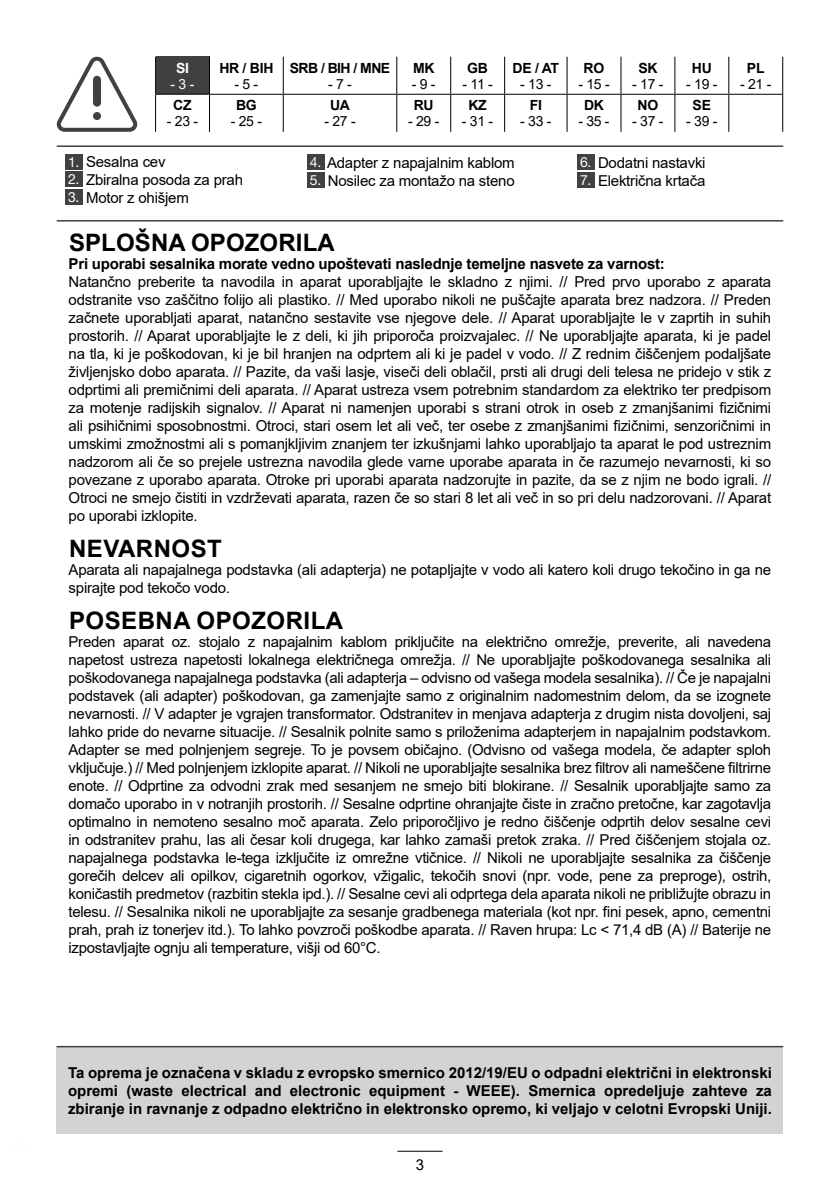
<style>
.page{position:relative;width:840px;height:1191px;background:#fff}
.page>*{position:absolute;margin:0;border:0;box-sizing:border-box;transform-origin:0 0}
.t1{font:700 24px "Arial";letter-spacing:.02em;color:#000}
.t2{font:15px/18px "Arial";letter-spacing:-.015em;color:#000;text-align:justify}
.t3{font:700 15px/18px "Arial";letter-spacing:-.015em;color:#000;text-align:justify}
.t4{font:14px "Arial";letter-spacing:-.02em;color:#000}
.t5{font:700 14px "Arial";letter-spacing:-.02em;color:#000}
.t6{font:700 14px "Arial";letter-spacing:-.04em;color:#000}
.t7{font:14px "Arial";color:#fff}
.t8{font:700 14px "Arial";color:#fff}
.s1{font-family:"Helvetica Neue LT Pro";font-size:14px;color:#fff}
</style>
<div class="page">
<hr style="left:397px;top:1150px;width:45px;height:1px;background:#000">
<div style="left:57px;top:1046px;width:725px;height:88px;background:#d1d3d4"></div>
<svg style="left:56px;top:57px;width:81px;height:75px"></svg>
<div style="left:93px;top:112px;width:8px;height:8px;background:#414042;border-radius:50%"></div>
<div style="left:93px;top:76px;width:8px;height:31px;background:#414042;border-radius:4px"></div>
<svg style="left:156px;top:57px;width:625px;height:75px"></svg>
<hr style="left:209px;top:57px;width:1px;height:37px;background:#000">
<hr style="left:282px;top:57px;width:1px;height:37px;background:#000">
<hr style="left:396px;top:57px;width:1px;height:37px;background:#000">
<hr style="left:450px;top:57px;width:1px;height:37px;background:#000">
<hr style="left:504px;top:57px;width:1px;height:37px;background:#000">
<hr style="left:566px;top:57px;width:1px;height:37px;background:#000">
<hr style="left:620px;top:57px;width:1px;height:37px;background:#000">
<hr style="left:674px;top:57px;width:1px;height:37px;background:#000">
<hr style="left:155px;top:94px;width:54px;height:1px;background:#000">
<hr style="left:209px;top:94px;width:74px;height:1px;background:#000">
<hr style="left:209px;top:95px;width:1px;height:37px;background:#000">
<hr style="left:283px;top:94px;width:113px;height:1px;background:#000">
<hr style="left:282px;top:95px;width:1px;height:37px;background:#000">
<hr style="left:396px;top:94px;width:54px;height:1px;background:#000">
<hr style="left:396px;top:95px;width:1px;height:37px;background:#000">
<hr style="left:450px;top:94px;width:54px;height:1px;background:#000">
<hr style="left:450px;top:95px;width:1px;height:37px;background:#000">
<hr style="left:504px;top:94px;width:62px;height:1px;background:#000">
<hr style="left:504px;top:95px;width:1px;height:37px;background:#000">
<hr style="left:566px;top:94px;width:54px;height:1px;background:#000">
<hr style="left:566px;top:95px;width:1px;height:37px;background:#000">
<hr style="left:620px;top:94px;width:54px;height:1px;background:#000">
<hr style="left:620px;top:95px;width:1px;height:37px;background:#000">
<hr style="left:674px;top:94px;width:54px;height:1px;background:#000">
<hr style="left:674px;top:95px;width:1px;height:37px;background:#000">
<hr style="left:728px;top:94px;width:54px;height:1px;background:#000">
<hr style="left:728px;top:57px;width:1px;height:37px;background:#000">
<hr style="left:781px;top:57px;width:1px;height:37px;background:#000">
<hr style="left:728px;top:95px;width:1px;height:37px;background:#000">
<hr style="left:781px;top:95px;width:1px;height:37px;background:#000">
<hr style="left:155px;top:57px;width:1px;height:37px;background:#000">
<hr style="left:155px;top:95px;width:1px;height:37px;background:#000">
<hr style="left:57px;top:145px;width:725px;height:2px;background:#414042">
<hr style="left:57px;top:220px;width:725px;height:1px;background:#414042">
<hr style="left:57px;top:1046px;width:725px;height:1px;background:#414042">
<div style="left:65px;top:154px;width:17px;height:16px;background:#414042"></div>
<div style="left:65px;top:171px;width:17px;height:15px;background:#414042"></div>
<div style="left:65px;top:189px;width:17px;height:15px;background:#414042"></div>
<div style="left:307px;top:154px;width:17px;height:16px;background:#414042"></div>
<div style="left:307px;top:172px;width:17px;height:16px;background:#414042"></div>
<div style="left:577px;top:154px;width:17px;height:16px;background:#414042"></div>
<div style="left:577px;top:172px;width:17px;height:16px;background:#414042"></div>
<p class="t8" style="left:176px;top:58px;width:14px">SI</p>
<p class="t7" style="left:170px;top:74px;width:25px">- 3 -</p>
<p class="t5" style="left:219px;top:58px;width:56px">HR / BIH</p>
<p class="t4" style="left:234px;top:74px;width:25px">- 5 -</p>
<p class="t6" style="left:290px;top:58px;width:102px">SRB / BIH / MNE</p>
<p class="t4" style="left:328px;top:74px;width:25px">- 7 -</p>
<p class="t5" style="left:413px;top:58px;width:23px">MK</p>
<p class="t4" style="left:411px;top:74px;width:25px">- 9 -</p>
<p class="t5" style="left:467px;top:58px;width:22px">GB</p>
<p class="t4" style="left:462px;top:74px;width:32px">- 11 -</p>
<p class="t5" style="left:512px;top:58px;width:48px">DE / AT</p>
<p class="t4" style="left:520px;top:74px;width:33px">- 13 -</p>
<p class="t5" style="left:583px;top:58px;width:22px">RO</p>
<p class="t4" style="left:578px;top:74px;width:33px">- 15 -</p>
<p class="t5" style="left:638px;top:58px;width:21px">SK</p>
<p class="t4" style="left:632px;top:74px;width:33px">- 17 -</p>
<p class="t5" style="left:691px;top:58px;width:21px">HU</p>
<p class="t4" style="left:685px;top:74px;width:33px">- 19 -</p>
<p class="t5" style="left:746px;top:58px;width:19px">PL</p>
<p class="t4" style="left:739px;top:74px;width:33px">- 21 -</p>
<p class="t5" style="left:173px;top:95px;width:20px">CZ</p>
<p class="t4" style="left:167px;top:112px;width:33px">- 23 -</p>
<p class="t5" style="left:236px;top:95px;width:22px">BG</p>
<p class="t4" style="left:230px;top:112px;width:33px">- 25 -</p>
<p class="t5" style="left:330px;top:95px;width:21px">UA</p>
<p class="t4" style="left:324px;top:112px;width:33px">- 27 -</p>
<p class="t5" style="left:413px;top:95px;width:21px">RU</p>
<p class="t4" style="left:408px;top:112px;width:33px">- 29 -</p>
<p class="t5" style="left:468px;top:95px;width:20px">KZ</p>
<p class="t4" style="left:461px;top:112px;width:33px">- 31 -</p>
<p class="t5" style="left:529px;top:95px;width:14px">FI</p>
<p class="t4" style="left:520px;top:112px;width:33px">- 33 -</p>
<p class="t5" style="left:583px;top:95px;width:21px">DK</p>
<p class="t4" style="left:578px;top:112px;width:33px">- 35 -</p>
<p class="t5" style="left:637px;top:95px;width:22px">NO</p>
<p class="t4" style="left:632px;top:112px;width:33px">- 37 -</p>
<p class="t5" style="left:692px;top:95px;width:20px">SE</p>
<p class="t4" style="left:685px;top:112px;width:33px">- 39 -</p>
<p class="t2" style="left:68px;top:153px;width:99px"><span class="s1">1.</span> Sesalna cev</p>
<p class="t2" style="left:68px;top:171px;width:176px"><span class="s1">2.</span> Zbiralna posoda za prah</p>
<p class="t2" style="left:68px;top:189px;width:122px"><span class="s1">3.</span> Motor z ohišjem</p>
<p class="t2" style="left:310px;top:154px;width:206px"><span class="s1">4.</span> Adapter z napajalnim kablom</p>
<p class="t2" style="left:310px;top:172px;width:206px"><span class="s1">5.</span> Nosilec za montažo na steno</p>
<p class="t2" style="left:579px;top:154px;width:127px"><span class="s1">6.</span> Dodatni nastavki</p>
<p class="t2" style="left:579px;top:172px;width:127px"><span class="s1">7.</span> Električna krtača</p>
<h1 class="t1" style="left:69px;top:225px;width:267px">SPLOŠNA OPOZORILA</h1>
<p class="t3" style="left:69px;top:254px;width:597px">Pri uporabi sesalnika morate vedno upoštevati naslednje temeljne nasvete za varnost:</p>
<p class="t2" style="left:69px;top:272px;width:703px">Natančno preberite ta navodila in aparat uporabljajte le skladno z njimi. // Pred prvo uporabo z aparata odstranite vso zaščitno folijo ali plastiko. // Med uporabo nikoli ne puščajte aparata brez nadzora. // Preden začnete uporabljati aparat, natančno sestavite vse njegove dele. // Aparat uporabljajte le v zaprtih in suhih prostorih. // Aparat uporabljajte le z deli, ki jih priporoča proizvajalec. // Ne uporabljajte aparata, ki je padel na tla, ki je poškodovan, ki je bil hranjen na odprtem ali ki je padel v vodo. // Z rednim čiščenjem podaljšate življenjsko dobo aparata. // Pazite, da vaši lasje, viseči deli oblačil, prsti ali drugi deli telesa ne pridejo v stik z odprtimi ali premičnimi deli aparata. // Aparat ustreza vsem potrebnim standardom za elektriko ter predpisom za motenje radijskih signalov. // Aparat ni namenjen uporabi s strani otrok in oseb z zmanjšanimi fizičnimi ali psihičnimi sposobnostmi. Otroci, stari osem let ali več, ter osebe z zmanjšanimi fizičnimi, senzoričnimi in umskimi zmožnostmi ali s pomanjkljivim znanjem ter izkušnjami lahko uporabljajo ta aparat le pod ustreznim nadzorom ali če so prejele ustrezna navodila glede varne uporabe aparata in če razumejo nevarnosti, ki so povezane z uporabo aparata. Otroke pri uporabi aparata nadzorujte in pazite, da se z njim ne bodo igrali. // Otroci ne smejo čistiti in vzdrževati aparata, razen če so stari 8 let ali več in so pri delu nadzorovani. // Aparat po uporabi izklopite.</p>
<h1 class="t1" style="left:69px;top:531px;width:154px">NEVARNOST</h1>
<p class="t2" style="left:69px;top:560px;width:703px">Aparata ali napajalnega podstavka (ali adapterja) ne potapljajte v vodo ali katero koli drugo tekočino in ga ne spirajte pod tekočo vodo.</p>
<h1 class="t1" style="left:69px;top:603px;width:275px">POSEBNA OPOZORILA</h1>
<p class="t2" style="left:69px;top:632px;width:703px">Preden aparat oz. stojalo z napajalnim kablom priključite na električno omrežje, preverite, ali navedena napetost ustreza napetosti lokalnega električnega omrežja. // Ne uporabljajte poškodovanega sesalnika ali poškodovanega napajalnega podstavka (ali adapterja – odvisno od vašega modela sesalnika). // Če je napajalni podstavek (ali adapter) poškodovan, ga zamenjajte samo z originalnim nadomestnim delom, da se izognete nevarnosti. // V adapter je vgrajen transformator. Odstranitev in menjava adapterja z drugim nista dovoljeni, saj lahko pride do nevarne situacije. // Sesalnik polnite samo s priloženima adapterjem in napajalnim podstavkom.<br>Adapter se med polnjenjem segreje. To je povsem običajno. (Odvisno od vašega modela, če adapter sploh vključuje.) // Med polnjenjem izklopite aparat. // Nikoli ne uporabljajte sesalnika brez filtrov ali nameščene filtrirne enote. // Odprtine za odvodni zrak med sesanjem ne smejo biti blokirane. // Sesalnik uporabljajte samo za domačo uporabo in v notranjih prostorih. // Sesalne odprtine ohranjajte čiste in zračno pretočne, kar zagotavlja optimalno in nemoteno sesalno moč aparata. Zelo priporočljivo je redno čiščenje odprtih delov sesalne cevi in odstranitev prahu, las ali česar koli drugega, kar lahko zamaši pretok zraka. // Pred čiščenjem stojala oz. napajalnega podstavka le-tega izključite iz omrežne vtičnice. // Nikoli ne uporabljajte sesalnika za čiščenje gorečih delcev ali opilkov, cigaretnih ogorkov, vžigalic, tekočih snovi (npr. vode, pene za preproge), ostrih, koničastih predmetov (razbitin stekla ipd.). // Sesalne cevi ali odprtega dela aparata nikoli ne približujte obrazu in telesu. // Sesalnika nikoli ne uporabljajte za sesanje gradbenega materiala (kot npr. fini pesek, apno, cementni prah, prah iz tonerjev itd.). To lahko povzroči poškodbe aparata. // Raven hrupa: Lc &lt; 71,4 dB (A) // Baterije ne izpostavljajte ognju ali temperature, višji od 60°C.</p>
<p class="t3" style="left:68px;top:1063px;width:705px">Ta oprema je označena v skladu z evropsko smernico 2012/19/EU o odpadni električni in elektronski opremi (waste electrical and electronic equipment - WEEE). Smernica opredeljuje zahteve za zbiranje in ravnanje z odpadno električno in elektronsko opremo, ki veljajo v celotni Evropski Uniji.</p>
<p class="t2" style="left:415px;top:1155px;width:10px">3</p>
</div>
